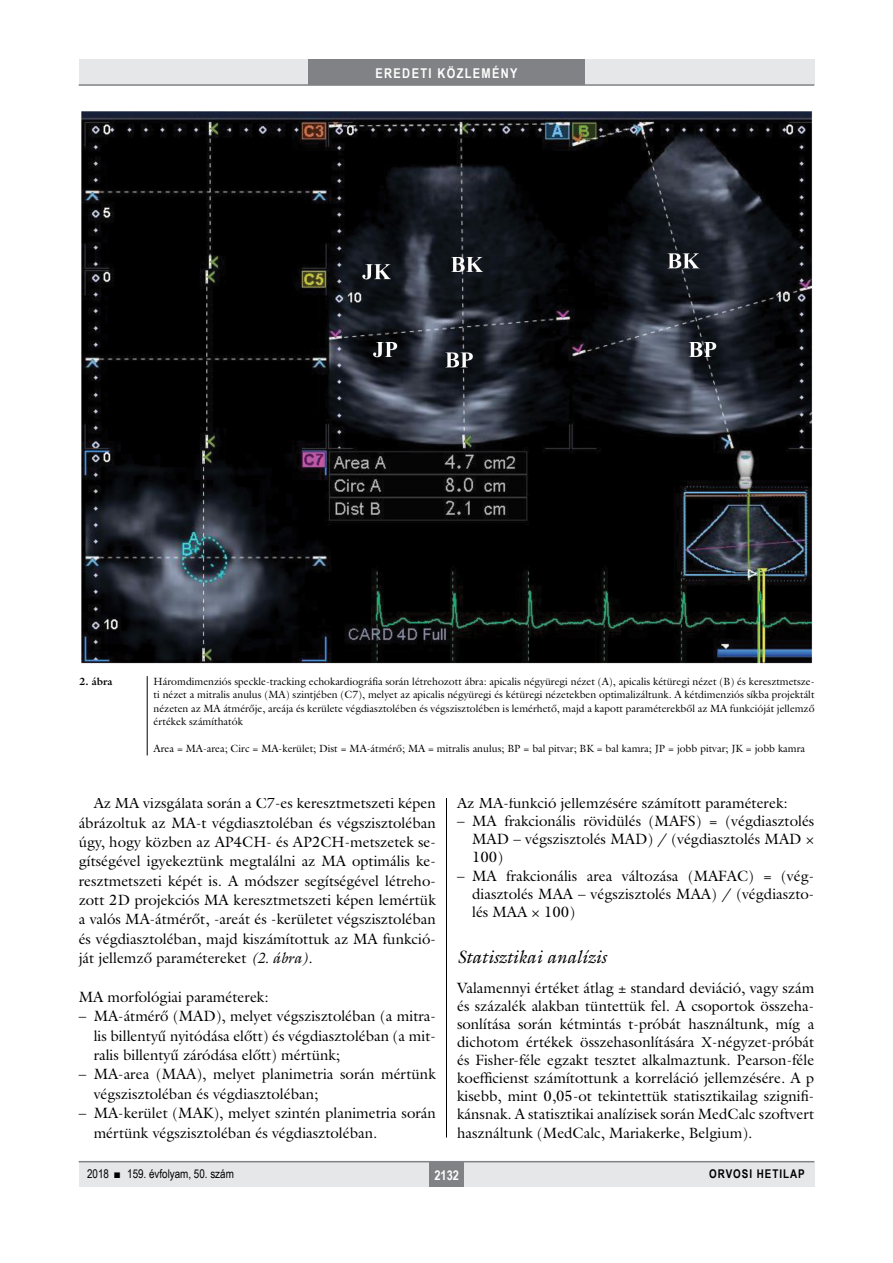
<style>
.page{position:relative;width:893px;height:1263px;background:#fff}
.page>*{position:absolute;margin:0;border:0;box-sizing:border-box;transform-origin:0 0}
.alcimkurziv{font:italic 18px "Galliard Reg";color:#000}
.Body_tompa{font:15px/18.1px "Galliard Reg";color:#000;text-align:justify}
.Body_Text{font:15px/19.4px "Galliard Reg";color:#000;text-align:justify}
.t1{font:700 13.5px "Arial Narrow";letter-spacing:.1em;color:#fff}
.t2{font:12px "Arial Narrow";color:#000}
.t3{font:700 12px "Arial Narrow";letter-spacing:.08em;color:#000}
.kepalairas2{font:10.5px/13.5px "Galliard Reg";color:#000;text-align:justify}
.kepalairas1{font:700 10.5px "Galliard Reg";color:#000}
.s1{font-style:italic}
.s2{font-family:"Garamond Premr Pro"}
</style>
<div class="page">
<div style="left:79px;top:1161px;width:735px;height:25px;background:#e6e7e8"></div>
<hr style="left:79px;top:1161px;width:735px;height:1px;background:#808285">
<div style="left:430px;top:1161px;width:34px;height:25px;background:#808285"></div>
<div style="left:79px;top:60px;width:735px;height:25px;background:#e6e7e8"></div>
<div style="left:308px;top:60px;width:277px;height:25px;background:#808285"></div>
<hr style="left:79px;top:84px;width:735px;height:2px;background:#808285">
<hr style="left:446px;top:111px;width:1px;height:1026px;background:#000">
<div style="left:79px;top:111px;width:736px;height:565px;background:#fff"></div>
<img style="left:81px;top:111px;width:731px;height:553px">
<div style="left:79px;top:676px;width:736px;height:121px;background:#fff"></div>
<hr style="left:147px;top:676px;width:1px;height:79px;background:#000">
<p class="t1" style="left:375px;top:63px;width:144px">EREDETI KÖZLEMÉNY</p>
<p class="kepalairas1" style="left:79px;top:674px;width:35px">2. ábra</p>
<p class="kepalairas2" style="left:154px;top:674px;width:662px">Háromdimenziós speckle-tracking echokardiográfia során létrehozott ábra: apicalis négyüregi nézet (A), apicalis kétüregi nézet (B) és keresztmetsze&shy;ti nézet a mitralis anulus (MA) szintjében (C7), melyet az apicalis négyüregi és kétüregi nézetekben optimalizáltunk. A kétdimenziós síkba projektált nézeten az MA átmérője, areája és kerülete végdiasztolében és végszisztolében is lemérhető, majd a kapott paraméterekből az MA funkcióját jellemző értékek számíthatók</p>
<p class="kepalairas2" style="left:154px;top:742px;width:653px">Area = MA-area; Circ = MA-kerület; Dist = MA-átmérő; MA = mitralis anulus; BP = bal pitvar; BK = bal kamra; JP = jobb pitvar; JK = jobb kamra</p>
<p class="Body_Text" style="left:79px;top:793px;width:359px;text-indent:15px">Az MA vizsgálata során a C7-es keresztmetszeti képen ábrázoltuk az MA-t végdiasztoléban és végszisztoléban úgy, hogy közben az AP4CH- és AP2CH-metszetek se&shy;gítségével igyekeztünk megtalálni az MA optimális ke&shy;resztmetszeti képét is. A módszer segítségével létreho&shy;zott 2D projekciós MA keresztmetszeti képen lemértük a valós MA-átmérőt, -areát és -kerületet végszisztoléban és végdiasztoléban, majd kiszámítottuk az MA funkció&shy;ját jellemző paramétereket <span class="s1">(2. ábra)</span>.</p>
<p class="Body_tompa" style="left:79px;top:987px;width:191px">MA morfológiai paraméterek:</p>
<p class="Body_tompa" style="left:94px;top:1006px;width:344px;line-height:19.4px;text-indent:-15px">– MA-átmérő (MAD), melyet végszisztoléban (a mitra&shy;lis billentyű nyitódása előtt) és végdiasztoléban (a mit&shy;ralis billentyű záródása előtt) mértünk;</p>
<p class="Body_tompa" style="left:94px;top:1064px;width:344px;line-height:19.4px;text-indent:-15px">– MA-area (MAA), melyet planimetria során mértünk végszisztoléban és végdiasztoléban;</p>
<p class="Body_tompa" style="left:94px;top:1103px;width:344px;line-height:19.4px;text-indent:-15px">– MA-kerület (MAK), melyet szintén planimetria során mértünk végszisztoléban és végdiasztoléban.</p>
<p class="Body_tompa" style="left:457px;top:794px;width:332px">Az MA-funkció jellemzésére számított paraméterek:</p>
<p class="Body_tompa" style="left:472px;top:812px;width:344px;text-indent:-15px">– MA frakcionális rövidülés (MAFS) = (végdiasztolés MAD – végszisztolés MAD) / (végdiasztolés MAD × 100)</p>
<p class="Body_tompa" style="left:472px;top:866px;width:344px;text-align:left;text-indent:-15px">– MA frakcionális area változása (MAFAC) = (vég&shy;diasztolés MAA – végszisztolés MAA) / (végdiaszto&shy;lés MAA × 100)</p>
<p class="alcimkurziv" style="left:457px;top:945px;width:151px">Statisztikai analízis</p>
<p class="Body_tompa" style="left:457px;top:978px;width:359px">Valamennyi értéket átlag ± standard deviáció, vagy szám és százalék alakban tüntettük fel. A csoportok összeha&shy;sonlítása során kétmintás t-próbát használtunk, míg a dichotom értékek összehasonlítására <span class="s2">Χ</span>-négyzet-próbát és Fisher-féle egzakt tesztet alkalmaztunk. Pearson-féle koefficienst számítottunk a korreláció jellemzésére. A p kisebb, mint 0,05-ot tekintettük statisztikailag szignifi&shy;kánsnak. A statisztikai analízisek során MedCalc szoftvert használtunk (MedCalc, Mariakerke, Belgium).</p>
<p class="t2" style="left:87px;top:1165px;width:148px">2018 ■ 159. évfolyam, 50. szám</p>
<p class="t1" style="left:434px;top:1165px;width:26px">2132</p>
<p class="t3" style="left:709px;top:1165px;width:97px">ORVOSI HETILAP</p>
</div>
